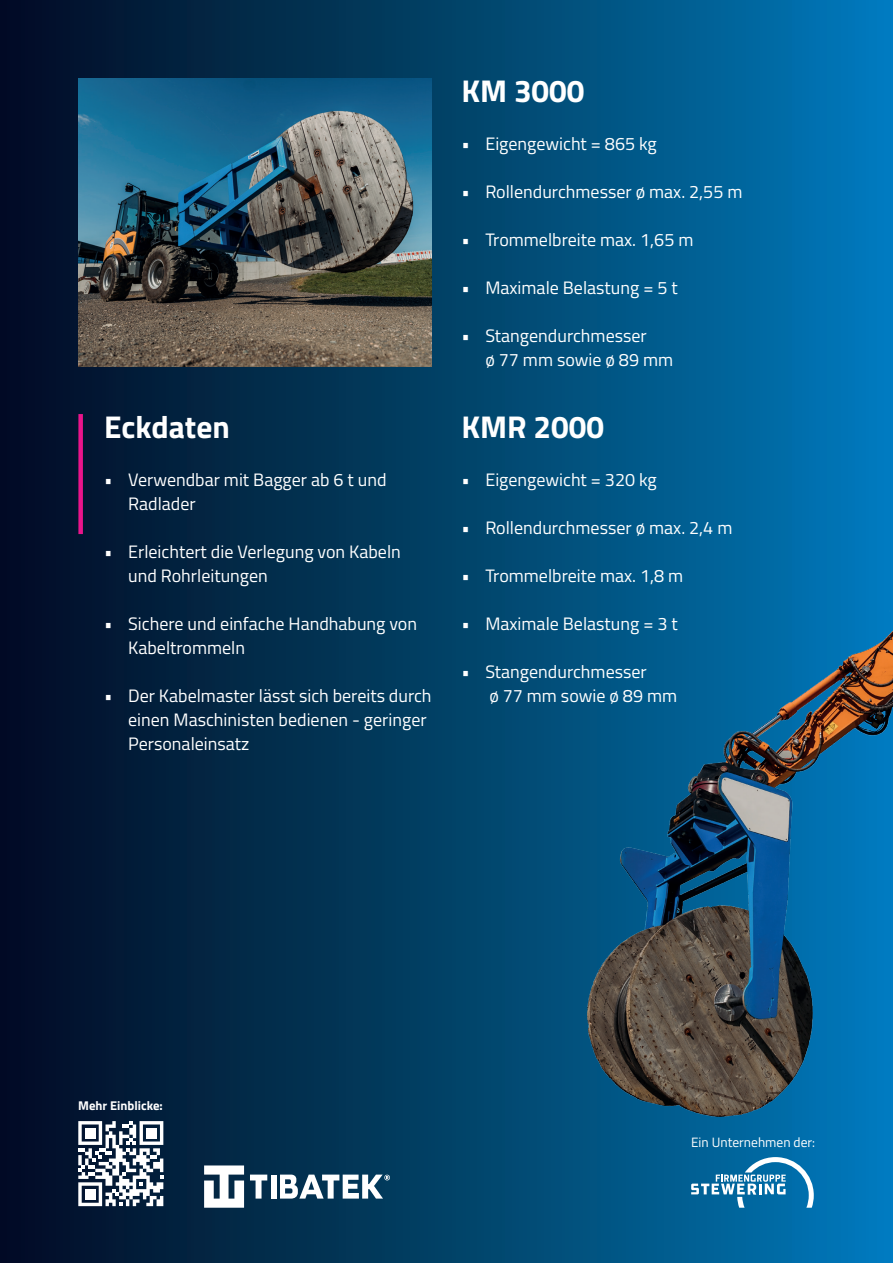
<style>
.page{position:relative;width:893px;height:1263px;background:#fff}
.page>*{position:absolute;margin:0;border:0;box-sizing:border-box;transform-origin:0 0}
.t1{font:700 31.5px "Titillium Web";color:#fff}
.t2{font:18px/24px "Titillium Web";color:#fff}
.t3{font:13.5px "Titillium Web";color:#fff}
.t4{font:700 12.75px "Titillium Web";color:#fff}
</style>
<div class="page">
<div style="left:0;top:0;width:893px;height:1263px;background:linear-gradient(to right,#030b1e,#0079b8)"></div>
<img style="left:78px;top:78px;width:354px;height:288px">
<svg style="left:691px;top:1160px;width:123px;height:48px;background:#3989b5"></svg>
<div style="left:78px;top:414px;width:5px;height:120px;background:#ea148b"></div>
<img style="left:588px;top:582px;width:305px;height:578px">
<svg style="left:78px;top:1121px;width:85px;height:85px"></svg>
<div style="left:85px;top:1189px;width:10px;height:10px;background:#fff"></div>
<svg style="left:204px;top:1165px;width:40px;height:43px"></svg>
<svg style="left:250px;top:1174px;width:17px;height:24px"></svg>
<div style="left:271px;top:1174px;width:6px;height:24px;background:#fff"></div>
<svg style="left:280px;top:1174px;width:110px;height:24px"></svg>
<p class="t1" style="left:104px;top:403px;width:127px">Eckdaten</p>
<p class="t2" style="left:128px;top:467px;width:260px;text-indent:-24px">• Verwendbar mit Bagger ab 6 t und<br>Radlader</p>
<p class="t2" style="left:128px;top:539px;width:274px;text-indent:-24px">• Erleichtert die Verlegung von Kabeln und Rohrleitungen</p>
<p class="t2" style="left:128px;top:611px;width:290px;text-indent:-24px">• Sichere und einfache Handhabung von<br>Kabeltrommeln</p>
<p class="t2" style="left:128px;top:683px;width:305px;text-indent:-24px">• Der Kabelmaster lässt sich bereits durch einen Maschinisten bedienen - geringer<br>Personaleinsatz</p>
<p class="t1" style="left:461px;top:67px;width:125px">KM 3000</p>
<p class="t2" style="left:461px;top:131px;width:197px">• Eigengewicht = 865 kg</p>
<p class="t2" style="left:461px;top:179px;width:283px">• Rollendurchmesser ø max. 2,55 m</p>
<p class="t2" style="left:461px;top:227px;width:234px">• Trommelbreite max. 1,65 m</p>
<p class="t2" style="left:461px;top:275px;width:218px">• Maximale Belastung = 5 t</p>
<p class="t2" style="left:461px;top:323px;width:187px">• Stangendurchmesser</p>
<p class="t2" style="left:485px;top:347px;width:189px">ø 77 mm sowie ø 89 mm</p>
<p class="t1" style="left:461px;top:403px;width:144px">KMR 2000</p>
<p class="t2" style="left:461px;top:467px;width:197px">• Eigengewicht = 320 kg</p>
<p class="t2" style="left:461px;top:515px;width:272px">• Rollendurchmesser ø max. 2,4 m</p>
<p class="t2" style="left:461px;top:563px;width:223px">• Trommelbreite max. 1,8 m</p>
<p class="t2" style="left:461px;top:611px;width:218px">• Maximale Belastung = 3 t</p>
<p class="t2" style="left:461px;top:659px;width:187px">• Stangendurchmesser</p>
<p class="t2" style="left:489px;top:683px;width:189px">ø 77 mm sowie ø 89 mm</p>
<p class="t4" style="left:78px;top:1096px;width:86px">Mehr Einblicke:</p>
<p class="t3" style="left:691px;top:1132px;width:125px">Ein Unternehmen der:</p>
</div>
